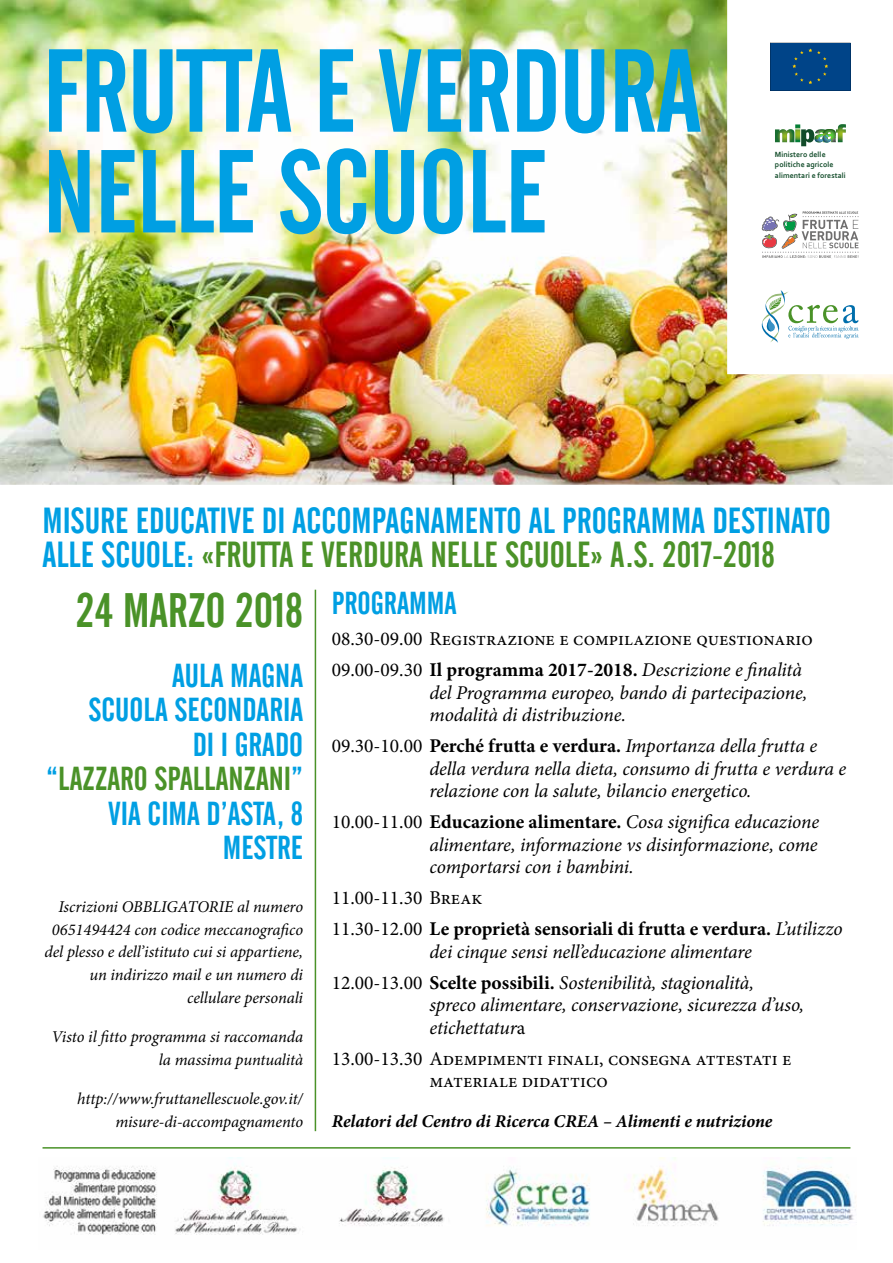
<style>
.page{position:relative;width:893px;height:1263px;background:#fff}
.page>*{position:absolute;margin:0;border:0;box-sizing:border-box;transform-origin:0 0}
.t1{font:116.7px/100.6px "Alternate Gothic No 2 BT";letter-spacing:-.01em;color:#009fe3}
.t2{font:48px "Alternate Gothic No 2 BT";letter-spacing:-.005em;color:#4a9228}
.t3{font:36px/34.5px "Alternate Gothic No 2 BT";color:#009fe3}
.t4{font:33px/34.5px "Alternate Gothic No 2 BT";color:#009fe3;text-align:right}
.t5{font:31.5px "Alternate Gothic No 2 BT";color:#009fe3}
.t6{font:italic 19.5px/22.5px "Minion Pro";letter-spacing:-.005em;color:#000}
.t7{font:19.5px/31px "Minion Pro";color:#000}
.t8{font:700 19.5px/31px "Minion Pro";color:#000}
.t9{font:italic 700 18px "Minion Pro";color:#000}
.t10{font:italic 16.5px/22.5px "Minion Pro";letter-spacing:-.005em;color:#000;text-align:right}
.t11{font:700 7.8px/10.5px "Corbel";letter-spacing:.005em;color:#114b29}
.s1{color:#4b9228}
.s2{font-weight:700}
.s3{font-style:italic}
.s4{font-style:normal}
.s5{font-weight:700;font-style:normal}
.s6{font-weight:400}
.s7{font-weight:400;font-style:italic}
.s8{color:#4a9228}
</style>
<div class="page">
<img style="left:0;top:0;width:893px;height:485px">
<div style="left:775px;top:124px;width:70px;height:54px;background:#fff"></div>
<svg style="left:775px;top:124px;width:70px;height:22px"></svg>
<div style="left:770px;top:43px;width:80px;height:48px;background:#048"></div>
<svg style="left:761px;top:290px;width:98px;height:53px"></svg>
<img style="left:43px;top:1157px;width:813px;height:78px">
<hr style="left:43px;top:1147px;width:807px;height:1px;background:#4a9228">
<hr style="left:315px;top:590px;width:1px;height:541px;background:#4a9228">
<svg style="left:762px;top:211px;width:96px;height:47px"></svg>
<h1 class="t1" style="left:43px;top:42px;width:660px">FRUTTA E VERDURA<br>NELLE SCUOLE</h1>
<p class="t11" style="left:775px;top:149px;width:72px">Ministero delle politiche agricole alimentari e forestali</p>
<h3 class="t3" style="left:43px;top:503px;width:790px">MISURE EDUCATIVE DI ACCOMPAGNAMENTO AL PROGRAMMA DESTINATO<br>ALLE SCUOLE: <span class="s1">«FRUTTA E VERDURA NELLE SCUOLE» A.S. 2017-2018</span></h3>
<h2 class="t2" style="left:76px;top:583px;width:229px">24 MARZO 2018</h2>
<h3 class="t5" style="left:332px;top:586px;width:127px">PROGRAMMA</h3>
<p class="t7" style="left:332px;top:623px;width:483px">08.30-09.00 Registrazione e compilazione questionario<br>09.00-09.30 <span class="s2">Il programma 2017-2018.</span> <span class="s3">Descrizione e finalità</span></p>
<p class="t6" style="left:429px;top:681px;width:380px">del Programma europeo, bando di partecipazione, modalità di distribuzione.</p>
<p class="t6" style="left:429px;top:735px;width:418px;text-indent:-98px"><span class="s4">09.30-10.00</span> <span class="s5">Perché frutta e verdura.</span> Importanza della frutta e della verdura nella dieta, consumo di frutta e verdura e relazione con la salute, bilancio energetico.</p>
<p class="t6" style="left:429px;top:811px;width:391px;text-align:justify;text-indent:-98px"><span class="s4">10.00-11.00</span> <span class="s5">Educazione alimentare.</span> Cosa significa educazione alimentare, informazione vs disinformazione, come comportarsi con i bambini.</p>
<p class="t8" style="left:332px;top:882px;width:512px"><span class="s6">11.00-11.30 Break<br>11.30-12.00</span> Le proprietà sensoriali di frutta e verdura. <span class="s7">L’utilizzo</span></p>
<p class="t6" style="left:332px;top:936px;width:424px;line-height:31px;text-align:right">dei cinque sensi nell’educazione alimentare<br><span class="s4">12.00-13.00</span> <span class="s5">Scelte possibili.</span> Sostenibilità, stagionalità,</p>
<p class="t6" style="left:429px;top:994px;width:376px">spreco alimentare, conservazione, sicurezza d’uso, etichettatur<span class="s4">a</span></p>
<p class="t7" style="left:429px;top:1047px;width:364px;line-height:22.5px;text-indent:-98px">13.00-13.30 Adempimenti finali, consegna attestati e materiale didattico</p>
<p class="t9" style="left:332px;top:1108px;width:442px">Relatori del Centro di Ricerca CREA – Alimenti e nutrizione</p>
<h3 class="t4" style="left:46px;top:658px;width:258px">AULA MAGNA<br>SCUOLA SECONDARIA<br>DI I GRADO<br>“<span class="s8">LAZZARO SPALLANZANI</span>”<br>VIA CIMA D’ASTA, 8<br>MESTRE</h3>
<p class="t10" style="left:44px;top:896px;width:260px">Iscrizioni OBBLIGATORIE al numero 0651494424 con codice meccanografico del plesso e dell’istituto cui si appartiene, un indirizzo mail e un numero di cellulare personali</p>
<p class="t10" style="left:52px;top:1025px;width:253px">Visto il fitto programma si raccomanda la massima puntualità</p>
<p class="t10" style="left:77px;top:1087px;width:227px">http://www.fruttanellescuole.gov.it/ misure-di-accompagnamento</p>
</div>
